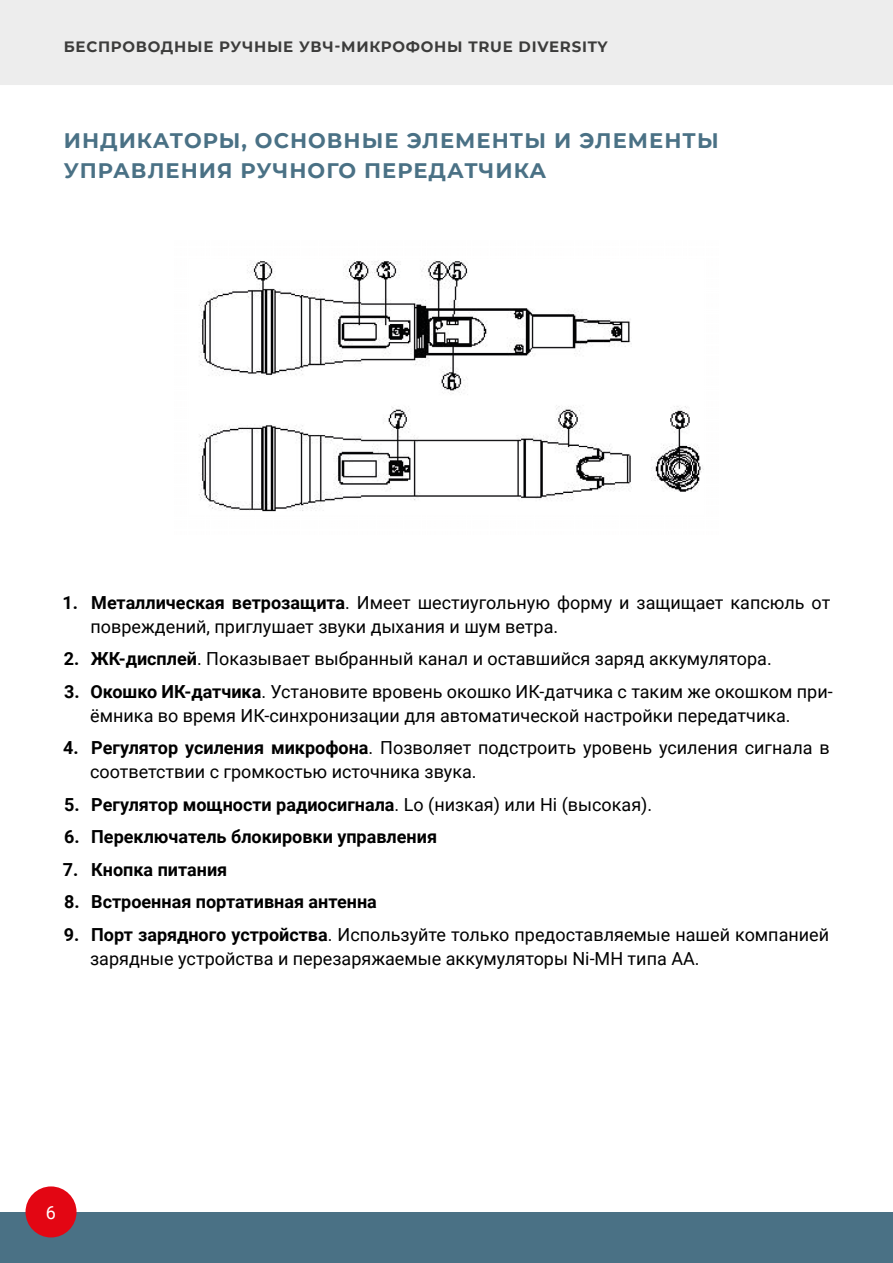
<style>
.page{position:relative;width:893px;height:1263px;background:#fff}
.page>*{position:absolute;margin:0;border:0;box-sizing:border-box;transform-origin:0 0}
.t1{font:700 21px/30px "Montserrat";letter-spacing:.05em;color:#4a7185}
.t2{font:18px/24px "Roboto";color:#000}
.t3{font:700 18px "Roboto";color:#000}
.t4{font:18px "Roboto";color:#fff}
.t5{font:700 15px "Montserrat";letter-spacing:.05em;color:#3c3c3b}
.s1{font-weight:700}
.s2{font-weight:400}
</style>
<div class="page">
<div style="left:0;top:1212px;width:893px;height:51px;background:#4a7185"></div>
<div style="left:26px;top:1186px;width:51px;height:51px;background:#e30613;border-radius:50%"></div>
<div style="left:0;top:0;width:893px;height:85px;background:#ededed"></div>
<img style="left:199px;top:260px;width:505px;height:252px">
<p class="t5" style="left:64px;top:36px;width:545px">БЕСПРОВОДНЫЕ РУЧНЫЕ УВЧ-МИКРОФОНЫ TRUE DIVERSITY</p>
<p class="t1" style="left:64px;top:124px;width:656px">ИНДИКАТОРЫ, ОСНОВНЫЕ ЭЛЕМЕНТЫ И ЭЛЕМЕНТЫ<br>УПРАВЛЕНИЯ РУЧНОГО ПЕРЕДАТЧИКА</p>
<p class="t2" style="left:91px;top:590px;width:741px;text-indent:-28px"><span class="s1">1. Металлическая ветрозащита</span>. Имеет шестиугольную форму и защищает капсюль от повреждений, приглушает звуки дыхания и шум ветра.</p>
<p class="t2" style="left:64px;top:646px;width:709px"><span class="s1">2. ЖК-дисплей</span>. Показывает выбранный канал и оставшийся заряд аккумулятора.</p>
<p class="t2" style="left:90px;top:679px;width:744px;text-indent:-26px"><span class="s1">3. Окошко ИК-датчика</span>. Установите вровень окошко ИК-датчика с таким же окошком при&shy;ёмника во время ИК-синхронизации для автоматической настройки передатчика.</p>
<p class="t2" style="left:90px;top:735px;width:741px;text-indent:-27px"><span class="s1">4. Регулятор усиления микрофона</span>. Позволяет подстроить уровень усиления сигнала в соответствии с громкостью источника звука.</p>
<p class="t3" style="left:64px;top:792px;width:590px">5. Регулятор мощности радиосигнала<span class="s2">. Lo (низкая) или Hi (высокая).</span></p>
<p class="t3" style="left:64px;top:824px;width:374px">6. Переключатель блокировки управления</p>
<p class="t3" style="left:63px;top:857px;width:166px">7. Кнопка питания</p>
<p class="t3" style="left:64px;top:889px;width:314px">8. Встроенная портативная антенна</p>
<p class="t2" style="left:90px;top:922px;width:740px;text-indent:-26px"><span class="s1">9. Порт зарядного устройства</span>. Используйте только предоставляемые нашей компанией зарядные устройства и перезаряжаемые аккумуляторы Ni-MH типа AA.</p>
<p class="t4" style="left:46px;top:1200px;width:12px">6</p>
</div>
